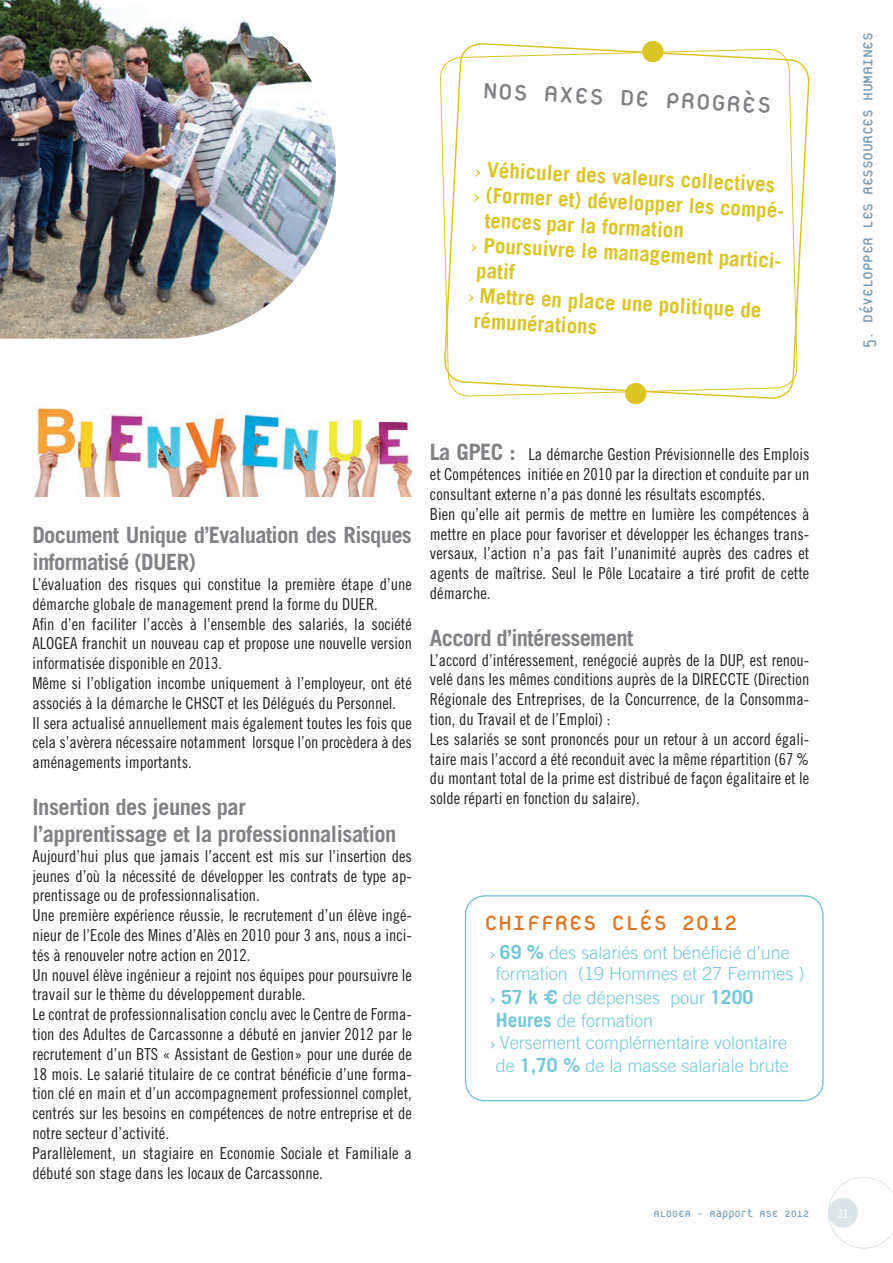
<style>
.page{position:relative;width:893px;height:1263px;background:#fff}
.page>*{position:absolute;margin:0;border:0;box-sizing:border-box;transform-origin:0 0}
.t1{font:33px "Platelet";color:#808285}
.t2{font:30.6px "Platelet";color:#df7725}
.t3{font:700 22.5px/27px "Trade Gothic";letter-spacing:-.03em;color:#808285}
.t4{font:700 21px "Trade Gothic";color:#dac525}
.t5{font:19.5px "Platelet";letter-spacing:-.025em;color:#799bb3}
.t6{font:300 18px/23.2px "Trade Gothic";color:#75c7d7}
.t7{font:16.5px/19.8px "Trade Gothic Cond Eighteen";color:#231f20}
.t8{font:13.5px "Platelet";color:#799bb3}
.t9{font:12px "Trade Gothic Cond Eighteen";color:#fff}
.s1{font-family:"Mercury Alternative";font-weight:400;font-size:16.5px}
.s2{font-family:"Trade Gothic";font-weight:700;font-size:22.5px;color:#808285}
.s3{font-family:"Mercury Alternative";font-weight:400;font-size:15.3px}
.s4{font-weight:700;font-size:19.35px}
.s5{font-family:"Helvetica";font-weight:700;font-size:19.35px}
</style>
<div class="page">
<svg style="left:828px;top:1177px;width:65px;height:71px"></svg>
<div style="left:828px;top:1198px;width:30px;height:30px;background:#dde4e8;border-radius:50%"></div>
<img style="left:0;top:0;width:336px;height:339px">
<svg style="left:443px;top:42px;width:367px;height:358px"></svg>
<div style="left:625px;top:383px;width:22px;height:21px;background:#dac525;border-radius:50%"></div>
<div style="left:642px;top:41px;width:22px;height:22px;background:#dac525;border-radius:50%"></div>
<img style="left:35px;top:407px;width:377px;height:89px">
<div style="left:465px;top:895px;width:359px;height:206px;border:1px solid #75c7d7;border-radius:20px"></div>
<h1 class="t1" style="left:483px;top:75px;width:291px;rotate:3deg">NOS AXES DE PROGRÈS</h1>
<p class="t4" style="left:475px;top:156px;width:302px;rotate:3deg"><span class="s1">&gt;</span> Véhiculer des valeurs collectives</p>
<p class="t4" style="left:474px;top:181px;width:316px;rotate:3deg"><span class="s1">&gt;</span> (Former et) développer les compé-</p>
<p class="t4" style="left:485px;top:207px;width:201px;rotate:3deg">tences par la formation</p>
<p class="t4" style="left:471px;top:232px;width:316px;rotate:3deg"><span class="s1">&gt;</span> Poursuivre le management partici-</p>
<p class="t4" style="left:477px;top:257px;width:40px;rotate:3deg">patif</p>
<p class="t4" style="left:469px;top:282px;width:295px;rotate:3deg"><span class="s1">&gt;</span> Mettre en place une politique de</p>
<p class="t4" style="left:474px;top:307px;width:125px;rotate:3deg">rémunérations</p>
<p class="t5" style="left:859px;top:348px;width:317px;rotate:-90deg">5. DÉVELOPPER LES RESSOURCES HUMAINES</p>
<h3 class="t3" style="left:32px;top:521px;width:381px">Document Unique d’Evaluation des Risques informatisé (DUER)</h3>
<p class="t7" style="left:32px;top:574px;width:381px">L’évaluation des risques qui constitue la première étape d’une démarche globale de management prend la forme du DUER.<br>Afin d’en faciliter l’accès à l’ensemble des salariés, la société ALOGEA franchit un nouveau cap et propose une nouvelle version informatisée disponible en 2013.<br>Même si l’obligation incombe uniquement à l’employeur, ont été associés à la démarche le CHSCT et les Délégués du Personnel.<br>Il sera actualisé annuellement mais également toutes les fois que cela s’avèrera nécessaire notamment lorsque l’on procèdera à des aménagements importants.</p>
<h3 class="t3" style="left:32px;top:793px;width:366px">Insertion des jeunes par<br>l’apprentissage et la professionnalisation</h3>
<p class="t7" style="left:32px;top:846px;width:381px">Aujourd’hui plus que jamais l’accent est mis sur l’insertion des jeunes d’où la nécessité de développer les contrats de type ap&shy;prentissage ou de professionnalisation.<br>Une première expérience réussie, le recrutement d’un élève ingé&shy;nieur de l’Ecole des Mines d’Alès en 2010 pour 3 ans, nous a inci&shy;tés à renouveler notre action en 2012.<br>Un nouvel élève ingénieur a rejoint nos équipes pour poursuivre le travail sur le thème du développement durable.<br>Le contrat de professionnalisation conclu avec le Centre de Forma&shy;tion des Adultes de Carcassonne a débuté en janvier 2012 par le recrutement d’un BTS « Assistant de Gestion» pour une durée de 18 mois. Le salarié titulaire de ce contrat bénéficie d’une forma&shy;tion clé en main et d’un accompagnement professionnel complet, centrés sur les besoins en compétences de notre entreprise et de notre secteur d’activité.<br>Parallèlement, un stagiaire en Economie Sociale et Familiale a débuté son stage dans les locaux de Carcassonne.</p>
<p class="t7" style="left:430px;top:444px;width:381px"><span class="s2">La GPEC :</span> La démarche Gestion Prévisionnelle des Emplois et Compétences initiée en 2010 par la direction et conduite par un consultant externe n’a pas donné les résultats escomptés.<br>Bien qu’elle ait permis de mettre en lumière les compétences à mettre en place pour favoriser et développer les échanges trans&shy;versaux, l’action n’a pas fait l’unanimité auprès des cadres et agents de maîtrise. Seul le Pôle Locataire a tiré profit de cette démarche.</p>
<h3 class="t3" style="left:430px;top:624px;width:205px">Accord d’intéressement</h3>
<p class="t7" style="left:430px;top:650px;width:381px">L’accord d’intéressement, renégocié auprès de la DUP, est renou&shy;velé dans les mêmes conditions auprès de la DIRECCTE (Direction Régionale des Entreprises, de la Concurrence, de la Consomma&shy;tion, du Travail et de l’Emploi) :<br>Les salariés se sont prononcés pour un retour à un accord égali&shy;taire mais l’accord a été reconduit avec la même répartition (67 % du montant total de la prime est distribué de façon égalitaire et le solde réparti en fonction du salaire).</p>
<h2 class="t2" style="left:484px;top:909px;width:255px">CHIFFRES CLÉS 2012</h2>
<p class="t6" style="left:496px;top:941px;width:310px;line-height:21.6px;text-indent:-6px"><span class="s3">&gt;</span> <span class="s4">69 %</span> des salariés ont bénéficié d’une formation (19 Hommes et 27 Femmes )</p>
<p class="t6" style="left:496px;top:985px;width:259px;text-indent:-6px"><span class="s3">&gt;</span> <span class="s4">57 k</span> <span class="s5">€</span> de dépenses pour <span class="s4">1200<br>Heures</span> de formation</p>
<p class="t6" style="left:490px;top:1030px;width:301px;text-align:center"><span class="s3">&gt;</span> Versement complémentaire volontaire de <span class="s4">1,70 %</span> de la masse salariale brute</p>
<p class="t8" style="left:653px;top:1208px;width:157px">ALOGEA - Rapport RSE 2012</p>
<p class="t9" style="left:838px;top:1206px;width:12px">31</p>
</div>
